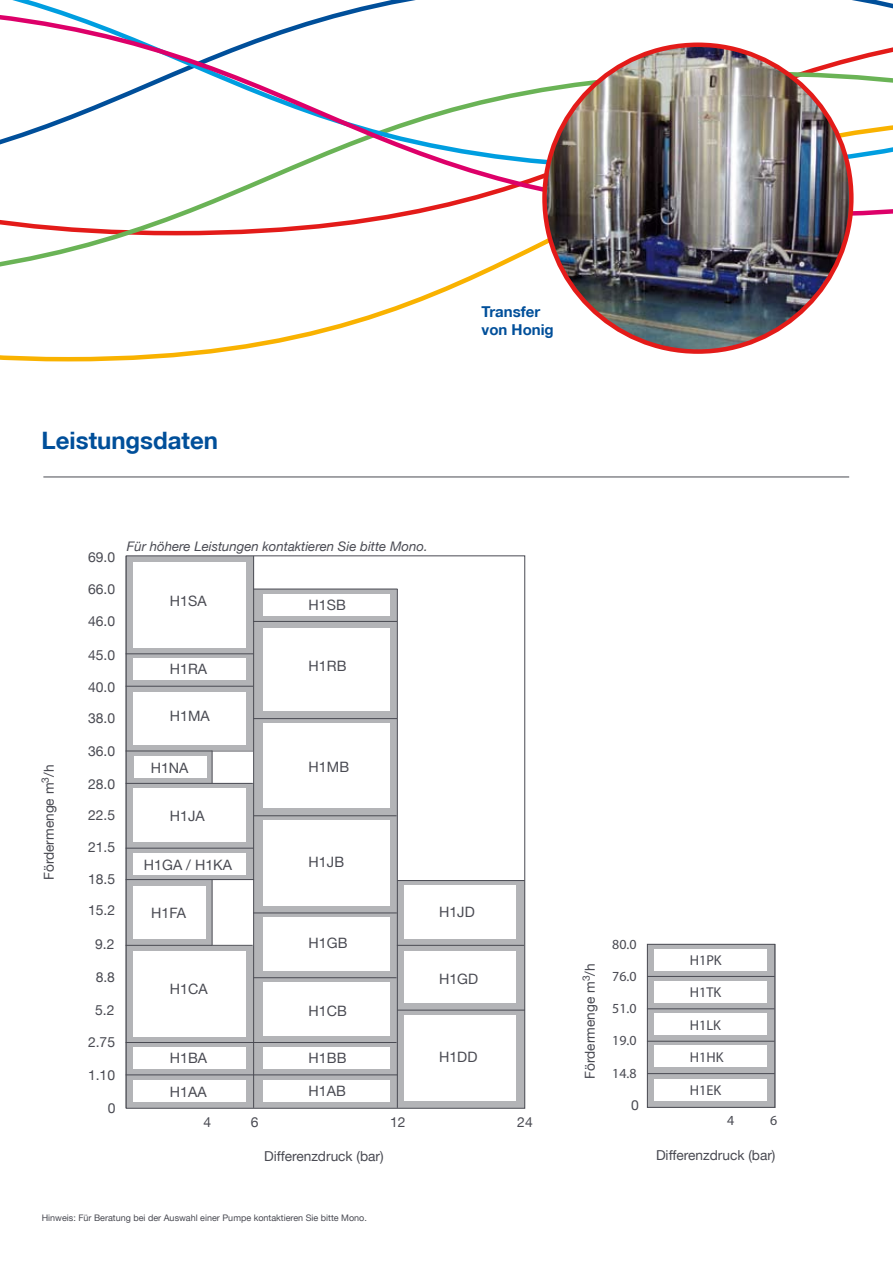
<style>
.page{position:relative;width:893px;height:1263px;background:#fff}
.page>*{position:absolute;margin:0;border:0;box-sizing:border-box;transform-origin:0 0}
.t1{font:700 24px "Helvetica Neue LT";color:#004f9a}
.t2{font:700 15px/18px "Helvetica Neue LT";color:#004f9a}
.t3{font:14.25px "Helvetica Neue LT";color:#494a52}
.t4{font:500 14.25px "Helvetica Neue";color:#494a52}
.t5{font:13.95px "Helvetica Neue LT";color:#494a52}
.t6{font:13.95px "Helvetica Neue";color:#494a52}
.t7{font:13.65px "Helvetica Neue LT";color:#494a52}
.t8{font:italic 13.2px "Helvetica Neue LT";color:#494a52}
.t9{font:9px "Helvetica Neue LT";color:#494a52}
</style>
<div class="page">
<svg style="left:0;top:285px;width:827px;height:76px"></svg>
<svg style="left:0;top:219px;width:849px;height:66px"></svg>
<svg style="left:0;top:3px;width:893px;height:216px"></svg>
<hr style="left:43px;top:477px;width:806px;height:1px;background:#494a52">
<img style="left:544px;top:45px;width:307px;height:307px;border-radius:50%">
<div style="left:126px;top:556px;width:399px;height:552px;background:#b3b4b7"></div>
<hr style="left:126px;top:1074px;width:271px;height:1px;background:#494a52">
<hr style="left:126px;top:1042px;width:271px;height:1px;background:#494a52">
<hr style="left:397px;top:1010px;width:128px;height:1px;background:#494a52">
<hr style="left:253px;top:977px;width:144px;height:1px;background:#494a52">
<hr style="left:126px;top:848px;width:127px;height:1px;background:#494a52">
<hr style="left:254px;top:815px;width:143px;height:1px;background:#494a52">
<hr style="left:253px;top:718px;width:144px;height:1px;background:#494a52">
<hr style="left:126px;top:686px;width:127px;height:1px;background:#494a52">
<hr style="left:126px;top:653px;width:127px;height:1px;background:#494a52">
<hr style="left:253px;top:621px;width:144px;height:1px;background:#494a52">
<div style="left:134px;top:1081px;width:112px;height:21px;background:#fff"></div>
<div style="left:134px;top:1047px;width:112px;height:21px;background:#fff"></div>
<div style="left:134px;top:951px;width:112px;height:85px;background:#fff"></div>
<div style="left:134px;top:886px;width:72px;height:52px;background:#fff"></div>
<div style="left:134px;top:854px;width:112px;height:21px;background:#fff"></div>
<div style="left:134px;top:789px;width:112px;height:53px;background:#fff"></div>
<div style="left:134px;top:756px;width:72px;height:21px;background:#fff"></div>
<div style="left:134px;top:692px;width:112px;height:52px;background:#fff"></div>
<div style="left:134px;top:659px;width:112px;height:21px;background:#fff"></div>
<div style="left:263px;top:628px;width:126px;height:82px;background:#fff"></div>
<div style="left:263px;top:724px;width:126px;height:84px;background:#fff"></div>
<div style="left:263px;top:821px;width:126px;height:85px;background:#fff"></div>
<div style="left:263px;top:918px;width:126px;height:53px;background:#fff"></div>
<div style="left:263px;top:1081px;width:126px;height:21px;background:#fff"></div>
<div style="left:263px;top:983px;width:126px;height:53px;background:#fff"></div>
<div style="left:263px;top:1047px;width:126px;height:21px;background:#fff"></div>
<div style="left:404px;top:1015px;width:111px;height:86px;background:#fff"></div>
<div style="left:404px;top:951px;width:111px;height:51px;background:#fff"></div>
<div style="left:404px;top:886px;width:111px;height:53px;background:#fff"></div>
<div style="left:134px;top:562px;width:112px;height:85px;background:#fff"></div>
<div style="left:263px;top:594px;width:126px;height:21px;background:#fff"></div>
<div style="left:212px;top:750px;width:41px;height:33px;background:#fff"></div>
<div style="left:212px;top:880px;width:41px;height:65px;background:#fff"></div>
<hr style="left:126px;top:879px;width:128px;height:1px;background:#494a52">
<hr style="left:253px;top:913px;width:144px;height:1px;background:#494a52">
<hr style="left:212px;top:880px;width:1px;height:65px;background:#494a52">
<hr style="left:126px;top:751px;width:127px;height:1px;background:#494a52">
<hr style="left:126px;top:783px;width:127px;height:1px;background:#494a52">
<hr style="left:212px;top:750px;width:1px;height:33px;background:#494a52">
<hr style="left:126px;top:945px;width:127px;height:1px;background:#494a52">
<hr style="left:397px;top:945px;width:127px;height:1px;background:#494a52">
<div style="left:398px;top:556px;width:127px;height:324px;background:#fff"></div>
<hr style="left:397px;top:880px;width:128px;height:1px;background:#494a52">
<div style="left:254px;top:556px;width:145px;height:33px;background:#fff"></div>
<hr style="left:253px;top:556px;width:1px;height:552px;background:#494a52">
<hr style="left:397px;top:589px;width:1px;height:519px;background:#494a52">
<hr style="left:253px;top:589px;width:144px;height:1px;background:#494a52">
<div style="left:647px;top:944px;width:128px;height:163px;background:#b3b4b7"></div>
<hr style="left:647px;top:1073px;width:128px;height:1px;background:#494a52">
<hr style="left:647px;top:1041px;width:127px;height:1px;background:#494a52">
<hr style="left:647px;top:1008px;width:127px;height:1px;background:#494a52">
<hr style="left:647px;top:976px;width:128px;height:1px;background:#494a52">
<div style="left:654px;top:1079px;width:112px;height:21px;background:#fff"></div>
<div style="left:654px;top:1046px;width:112px;height:21px;background:#fff"></div>
<div style="left:654px;top:1013px;width:112px;height:21px;background:#fff"></div>
<div style="left:654px;top:981px;width:112px;height:21px;background:#fff"></div>
<div style="left:654px;top:949px;width:112px;height:21px;background:#fff"></div>
<div style="left:647px;top:944px;width:128px;height:164px;border:1px solid #494a52"></div>
<p class="t2" style="left:482px;top:302px;width:74px">Transfer von Honig</p>
<h1 class="t1" style="left:42px;top:425px;width:178px">Leistungsdaten</h1>
<p class="t7" style="left:41px;top:880px;width:117px;rotate:-90deg">Fördermenge m<sup>3</sup>/h</p>
<p class="t5" style="left:88px;top:548px;width:29px">69.0</p>
<p class="t5" style="left:88px;top:581px;width:29px">66.0</p>
<p class="t5" style="left:88px;top:613px;width:29px">46.0</p>
<p class="t5" style="left:88px;top:647px;width:29px">45.0</p>
<p class="t5" style="left:88px;top:678px;width:29px">40.0</p>
<p class="t5" style="left:88px;top:710px;width:29px">38.0</p>
<p class="t5" style="left:88px;top:743px;width:29px">36.0</p>
<p class="t5" style="left:88px;top:776px;width:29px">28.0</p>
<p class="t5" style="left:88px;top:807px;width:29px">22.5</p>
<p class="t5" style="left:88px;top:839px;width:29px">21.5</p>
<p class="t5" style="left:88px;top:871px;width:29px">18.5</p>
<p class="t5" style="left:88px;top:902px;width:29px">15.2</p>
<p class="t5" style="left:95px;top:936px;width:21px">9.2</p>
<p class="t5" style="left:96px;top:968px;width:21px">8.8</p>
<p class="t5" style="left:95px;top:1001px;width:21px">5.2</p>
<p class="t5" style="left:88px;top:1034px;width:29px">2.75</p>
<p class="t5" style="left:88px;top:1066px;width:29px">1.10</p>
<p class="t5" style="left:108px;top:1099px;width:9px">0</p>
<p class="t8" style="left:127px;top:538px;width:302px">Für höhere Leistungen kontaktieren Sie bitte Mono.</p>
<p class="t3" style="left:170px;top:592px;width:38px">H1SA</p>
<p class="t3" style="left:170px;top:660px;width:39px">H1RA</p>
<p class="t3" style="left:170px;top:708px;width:41px">H1MA</p>
<p class="t3" style="left:151px;top:759px;width:39px">H1NA</p>
<p class="t3" style="left:170px;top:807px;width:36px">H1JA</p>
<p class="t3" style="left:144px;top:856px;width:90px">H1GA / H1KA</p>
<p class="t3" style="left:151px;top:904px;width:36px">H1FA</p>
<p class="t3" style="left:170px;top:980px;width:39px">H1CA</p>
<p class="t3" style="left:309px;top:596px;width:39px">H1SB</p>
<p class="t3" style="left:309px;top:657px;width:39px">H1RB</p>
<p class="t3" style="left:309px;top:758px;width:42px">H1MB</p>
<p class="t3" style="left:309px;top:853px;width:37px">H1JB</p>
<p class="t3" style="left:309px;top:934px;width:40px">H1GB</p>
<p class="t3" style="left:439px;top:904px;width:37px">H1JD</p>
<p class="t3" style="left:439px;top:970px;width:41px">H1GD</p>
<p class="t3" style="left:309px;top:1003px;width:40px">H1CB</p>
<p class="t3" style="left:309px;top:1049px;width:39px">H1BB</p>
<p class="t3" style="left:309px;top:1082px;width:39px">H1AB</p>
<p class="t3" style="left:170px;top:1049px;width:39px">H1BA</p>
<p class="t3" style="left:439px;top:1048px;width:40px">H1DD</p>
<p class="t3" style="left:170px;top:1083px;width:38px">H1AA</p>
<p class="t5" style="left:204px;top:1114px;width:9px">4</p>
<p class="t5" style="left:251px;top:1114px;width:9px">6</p>
<p class="t5" style="left:390px;top:1114px;width:17px">12</p>
<p class="t5" style="left:517px;top:1114px;width:17px">24</p>
<p class="t7" style="left:264px;top:1148px;width:121px">Differenzdruck (bar)</p>
<p class="t9" style="left:42px;top:1212px;width:327px">Hinweis: Für Beratung bei der Auswahl einer Pumpe kontaktieren Sie bitte Mono.</p>
<p class="t7" style="left:582px;top:1079px;width:117px;rotate:-90deg">Fördermenge m<sup>3</sup>/h</p>
<p class="t6" style="left:612px;top:936px;width:26px">80.0</p>
<p class="t6" style="left:612px;top:967px;width:26px">76.0</p>
<p class="t6" style="left:612px;top:999px;width:26px">51.0</p>
<p class="t6" style="left:612px;top:1032px;width:26px">19.0</p>
<p class="t6" style="left:612px;top:1064px;width:26px">14.8</p>
<p class="t5" style="left:631px;top:1097px;width:9px">0</p>
<p class="t4" style="left:690px;top:952px;width:34px">H1PK</p>
<p class="t4" style="left:690px;top:984px;width:33px">H1TK</p>
<p class="t4" style="left:690px;top:1016px;width:33px">H1LK</p>
<p class="t4" style="left:690px;top:1048px;width:35px">H1HK</p>
<p class="t4" style="left:690px;top:1082px;width:33px">H1EK</p>
<p class="t6" style="left:727px;top:1112px;width:9px">4</p>
<p class="t6" style="left:770px;top:1112px;width:9px">6</p>
<p class="t7" style="left:656px;top:1147px;width:121px">Differenzdruck (bar)</p>
</div>
